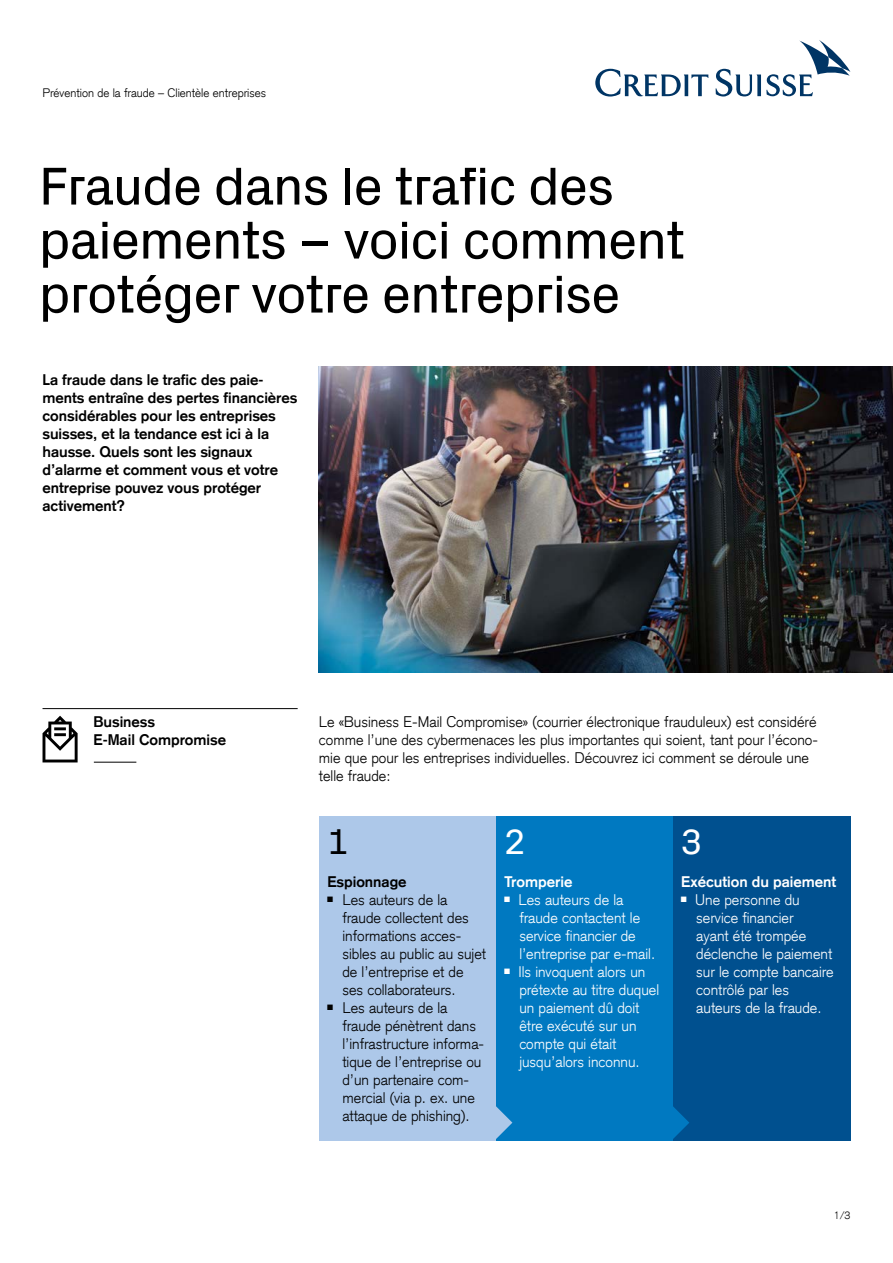
<style>
.page{position:relative;width:893px;height:1263px;background:#fff}
.page>*{position:absolute;margin:0;border:0;box-sizing:border-box;transform-origin:0 0}
.t1{font:54px/54px "Credit Suisse Headline";color:#000}
.t2{font:36px "Credit Suisse Headline";color:#fff}
.t3{font:36px "Credit Suisse Headline";color:#000}
.t4{font:300 15px/18px "Credit Suisse Type";color:#000}
.t5{font:300 15px/18px "Credit Suisse Type";color:#fff}
.t6{font:700 15px/18px "Credit Suisse Type";color:#000}
.t7{font:700 15px "Credit Suisse Type";color:#fff}
.t8{font:300 12px "Credit Suisse Type";color:#000}
.t9{font:300 10.5px "Credit Suisse Type";color:#000}
</style>
<div class="page">
<div style="left:319px;top:817px;width:178px;height:324px;background:#adc8e9"></div>
<div style="left:496px;top:817px;width:177px;height:324px;background:#0079c1"></div>
<div style="left:673px;top:817px;width:177px;height:324px;background:#00508f"></div>
<hr style="left:94px;top:762px;width:42px;height:1px;background:#000">
<hr style="left:43px;top:708px;width:255px;height:1px;background:#000">
<svg style="left:595px;top:69px;width:113px;height:28px"></svg>
<svg style="left:716px;top:40px;width:134px;height:57px"></svg>
<svg style="left:43px;top:716px;width:35px;height:46px"></svg>
<img style="left:319px;top:367px;width:574px;height:306px">
<svg style="left:496px;top:1106px;width:16px;height:33px"></svg>
<svg style="left:673px;top:1106px;width:16px;height:33px"></svg>
<p class="t8" style="left:43px;top:85px;width:225px">Prévention de la fraude – Clientèle entreprises</p>
<h1 class="t1" style="left:39px;top:155px;width:647px">Fraude dans le trafic des paiements – voici comment protéger votre entreprise</h1>
<p class="t6" style="left:43px;top:370px;width:256px">La fraude dans le trafic des paie&shy;ments entraîne des pertes financières considérables pour les entreprises suisses, et la tendance est ici à la hausse. Quels sont les signaux d’alarme et comment vous et votre entreprise pouvez vous protéger activement?</p>
<p class="t6" style="left:94px;top:712px;width:63px">Business</p>
<p class="t6" style="left:94px;top:730px;width:134px">E-Mail Compromise</p>
<p class="t4" style="left:319px;top:712px;width:501px;text-align:justify">Le «Business E-Mail Compromise» (courrier électronique frauduleux) est considéré comme l’une des cybermenaces les plus importantes qui soient, tant pour l’écono&shy;mie que pour les entreprises individuelles. Découvrez ici comment se déroule une</p>
<p class="t4" style="left:319px;top:766px;width:73px">telle fraude:</p>
<p class="t3" style="left:327px;top:816px;width:22px">1</p>
<p class="t6" style="left:327px;top:873px;width:81px">Espionnage</p>
<p class="t4" style="left:342px;top:891px;width:145px">Les auteurs de la fraude collectent des informations acces&shy;sibles au public au sujet de l’entreprise et de ses collaborateurs.</p>
<p class="t4" style="left:342px;top:999px;width:143px">Les auteurs de la fraude pénètrent dans l’infrastructure informa&shy;tique de l’entreprise ou d’un partenaire com&shy;mercial (via p. ex. une attaque de phishing).</p>
<p class="t2" style="left:504px;top:816px;width:22px">2</p>
<p class="t7" style="left:504px;top:873px;width:70px">Tromperie</p>
<p class="t5" style="left:518px;top:891px;width:138px">Les auteurs de la fraude contactent le service financier de l’entreprise par e-mail.</p>
<p class="t5" style="left:518px;top:963px;width:142px">Ils invoquent alors un prétexte au titre duquel un paiement dû doit être exécuté sur un compte qui était jusqu’alors inconnu.</p>
<p class="t2" style="left:681px;top:816px;width:22px">3</p>
<p class="t7" style="left:681px;top:873px;width:157px">Exécution du paiement</p>
<p class="t5" style="left:695px;top:891px;width:106px">Une personne du</p>
<p class="t5" style="left:696px;top:909px;width:99px">service financier</p>
<p class="t5" style="left:696px;top:927px;width:112px">ayant été trompée</p>
<p class="t5" style="left:696px;top:945px;width:139px;text-align:justify">déclenche le paiement sur le compte bancaire contrôlé par les</p>
<p class="t5" style="left:696px;top:999px;width:127px">auteurs de la fraude.</p>
<p class="t9" style="left:834px;top:1209px;width:18px">1/3</p>
</div>
